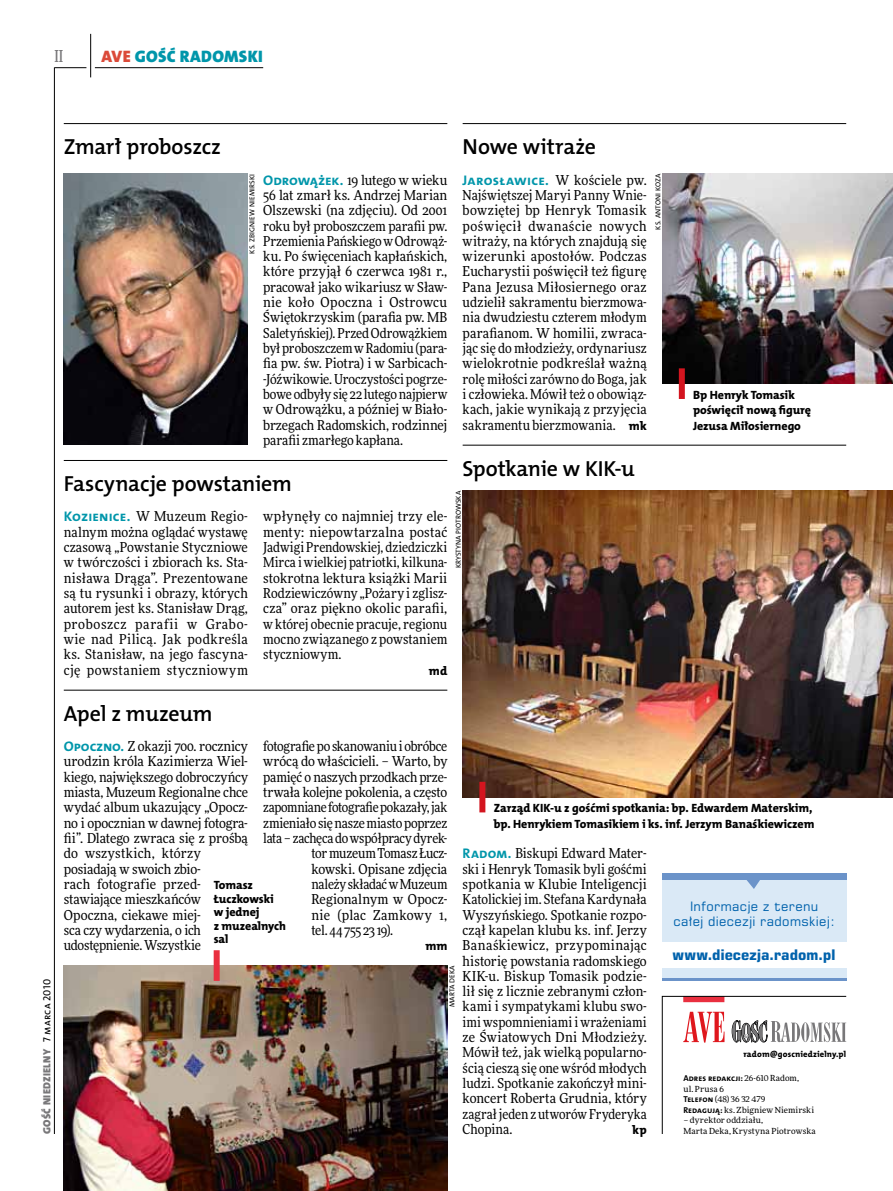
<style>
.page{position:relative;width:893px;height:1191px;background:#fff}
.page>*{position:absolute;margin:0;border:0;box-sizing:border-box;transform-origin:0 0}
.t1{font:21.9px "The Mix HP6 Se Bld";letter-spacing:-.01em;color:#000}
.t2{font:16.65px "The Mix HP9 Blk";letter-spacing:.02em;color:#0096aa}
.t3{font:500 16.5px "Freeday Narrow";color:#787779;scale:.9 1}
.t4{font:13.95px "The Mix HP7 Bld";letter-spacing:.02em;color:#0096aa}
.t5{font:13.65px/15.3px "Freeday Narrow News";letter-spacing:-.005em;color:#000;text-align:justify}
.t6{font:13.65px "Freeday Narrow News";letter-spacing:-.025em;color:#000}
.t7{font:13.65px "Freeday Narrow News";letter-spacing:.015em;color:#000}
.t8{font:700 13.5px "Square 721 PL";letter-spacing:-.015em;color:#0062ac}
.t9{font:12.3px "The Mix HP8 Ex Bld";color:#000}
.t10{font:12px/13.5px "The Mix HP8 Ex Bld";letter-spacing:-.005em;color:#000}
.t11{font:12px/15.3px "Square 721 PL";letter-spacing:.025em;color:#0062ac;text-align:center}
.t12{font:10.5px "The Mix HP9 Blk";letter-spacing:.025em;color:#787779}
.t13{font:8.55px "The Mix HP7 Bld";letter-spacing:.005em;color:#000}
.t14{font:8.55px "The Mix HP8 Ex Bld";letter-spacing:.015em;color:#000}
.t15{font:8.4px/10.5px "Freeday News";letter-spacing:.02em;color:#000}
.t16{font:7.2px "The Mix HP5 Plain";letter-spacing:.015em;color:#000}
.s1{color:#db4a39}
.s2{font-family:"The Mix HP5 Plain";color:#000}
.s3{font-family:"The Mix HP7 Bld";font-size:13.95px;color:#0096aa}
.s4{font-family:"Freeday Narrow News";font-size:13.65px;color:#000}
.s5{font-family:"The Mix HP8 Ex Bld";font-size:12.3px}
.s6{font-family:"Freeday News";font-size:8.4px}
.s7{font-family:"The Mix HP7 Bld";font-size:8.55px}
</style>
<div class="page">
<hr style="left:54px;top:67px;width:1px;height:1067px;background:#000">
<hr style="left:90px;top:34px;width:1px;height:43px;background:#000">
<hr style="left:54px;top:67px;width:32px;height:1px;background:#000">
<hr style="left:95px;top:67px;width:168px;height:1px;background:#000">
<svg style="left:662px;top:996px;width:185px;height:138px"></svg>
<div style="left:662px;top:873px;width:184px;height:108px;background:#dae9f6"></div>
<div style="left:662px;top:873px;width:184px;height:7px;background:#6b93c9"></div>
<hr style="left:662px;top:978px;width:184px;height:3px;background:#6b93c9">
<div style="left:662px;top:942px;width:184px;height:25px;background:#fff"></div>
<svg style="left:746px;top:880px;width:14px;height:9px"></svg>
<hr style="left:64px;top:123px;width:383px;height:1px;background:#000">
<hr style="left:463px;top:123px;width:383px;height:1px;background:#000">
<hr style="left:463px;top:445px;width:383px;height:1px;background:#000">
<hr style="left:64px;top:460px;width:383px;height:1px;background:#000">
<hr style="left:64px;top:690px;width:383px;height:1px;background:#000">
<img style="left:64px;top:173px;width:183px;height:272px">
<img style="left:662px;top:173px;width:231px;height:211px">
<img style="left:463px;top:491px;width:429px;height:306px">
<img style="left:64px;top:965px;width:383px;height:226px">
<div style="left:679px;top:368px;width:6px;height:31px;background:#d3151f"></div>
<div style="left:479px;top:782px;width:6px;height:30px;background:#d3151f"></div>
<div style="left:214px;top:950px;width:6px;height:31px;background:#e92f3f"></div>
<p class="t3" style="left:54px;top:46px;width:11px">II</p>
<p class="t2" style="left:101px;top:46px;width:163px"><span class="s1">AVE</span> GOŚĆ RADOMSKI</p>
<p class="t12" style="left:40px;top:1134px;width:156px;rotate:-90deg">GOŚĆ NIEDZIELNY <span class="s2">7 marca 2010</span></p>
<h1 class="t1" style="left:64px;top:132px;width:159px">Zmarł proboszcz</h1>
<h1 class="t1" style="left:463px;top:132px;width:135px">Nowe witraże</h1>
<p class="t16" style="left:247px;top:253px;width:81px;rotate:-90deg">Ks. Zbigniew N iemirski</p>
<p class="t5" style="left:263px;top:172px;width:186px"><span class="s3">Odrowążek.</span> 19 lutego w wieku 56 lat zmarł ks. Andrzej Marian Olszewski (na zdjęciu). Od 2001 roku był proboszczem parafii pw.<br>Przemienia Pańskiego w Odrowąż&shy;ku. Po święceniach kapłańskich, które przyjął 6 czerwca 1981 r., pracował jako wikariusz w Sław&shy;nie koło Opoczna i Ostrowcu Świętokrzyskim (parafia pw. MB Saletyńskiej). Przed Odrowążkiem był proboszczem w Radomiu (para&shy;fia pw. św. Piotra) i w Sarbicach--Jóźwikowie. Uroczystości pogrze&shy;bowe odbyły się 22 lutego najpierw w Odrowążku, a później w Biało&shy;brzegach Radomskich, rodzinnej parafii zmarłego kapłana.</p>
<p class="t4" style="left:463px;top:171px;width:186px">Jarosławice. <span class="s4">W kościele pw.</span></p>
<p class="t5" style="left:463px;top:187px;width:186px">Najświętszej Maryi Panny Wnie&shy;bowziętej bp Henryk Tomasik poświęcił dwanaście nowych witraży, na których znajdują się wizerunki apostołów. Podczas Eucharystii poświęcił też figurę Pana Jezusa Miłosiernego oraz udzielił sakramentu bierzmowa&shy;nia dwudziestu czterem młodym parafianom. W homilii, zwraca&shy;jąc się do młodzieży, ordynariusz wielokrotnie podkreślał ważną rolę miłości zarówno do Boga, jak i człowieka. Mówił też o obowiąz&shy;kach, jakie wynikają z przyjęcia sakramentu bierzmowania. <span class="s5">mk</span></p>
<h1 class="t1" style="left:64px;top:469px;width:230px">Fascynacje powstaniem</h1>
<p class="t5" style="left:64px;top:509px;width:186px"><span class="s3">Kozienice.</span> W Muzeum Regio&shy;nalnym można oglądać wystawę czasową „Powstanie Styczniowe w twórczości i zbiorach ks. Sta&shy;nisława Drąga”. Prezentowane są tu rysunki i obrazy, których autorem jest ks. Stanisław Drąg, proboszcz parafii w Grabo&shy;wie nad Pilicą. Jak podkreśla ks. Stanisław, na jego fascyna&shy;cję powstaniem styczniowym</p>
<p class="t5" style="left:263px;top:509px;width:186px">wpłynęły co najmniej trzy ele&shy;menty: niepowtarzalna postać Jadwigi Prendowskiej, dziedziczki Mirca i wielkiej patriotki, kilkuna&shy;stokrotna lektura książki Marii Rodziewiczówny „Pożary i zglisz&shy;cza” oraz piękno okolic parafii, w której obecnie pracuje, regionu mocno związanego z powstaniem styczniowym.</p>
<p class="t9" style="left:429px;top:662px;width:20px">md</p>
<h1 class="t1" style="left:463px;top:454px;width:174px">Spotkanie w KIK-u</h1>
<p class="t16" style="left:454px;top:568px;width:79px;rotate:-90deg">Krystyna Piotrowska</p>
<p class="t16" style="left:653px;top:230px;width:57px;rotate:-90deg">Ks. Antoni Koza</p>
<h1 class="t1" style="left:64px;top:699px;width:150px">Apel z muzeum</h1>
<p class="t10" style="left:693px;top:387px;width:119px;line-height:15.3px">Bp Henryk Tomasik poświęcił nową figurę<br>Jezusa Miłosiernego</p>
<p class="t5" style="left:64px;top:738px;width:186px;text-align:left"><span class="s3">Opoczno.</span> Z okazji 700. rocznicy urodzin króla Kazimierza Wiel&shy;kiego, największego dobroczyńcy miasta, Muzeum Regionalne chce wydać album ukazujący „Opocz&shy;no i opocznian w dawnej fotogra&shy;fii”. Dlatego zwraca się z prośbą do wszystkich, którzy posiadają w swoich zbio-<br>rach fotografie przed&shy;stawiające mieszkańców<br>Opoczna, ciekawe miej-<br>sca czy wydarzenia, o ich udostępnienie. Wszystkie</p>
<p class="t5" style="left:263px;top:738px;width:186px">fotografie po skanowaniu i obróbce</p>
<p class="t5" style="left:263px;top:754px;width:186px">wrócą do właścicieli. – Warto, by</p>
<p class="t5" style="left:263px;top:769px;width:186px">pamięć o naszych przodkach prze-</p>
<p class="t5" style="left:263px;top:784px;width:186px">trwała kolejne pokolenia, a często</p>
<p class="t5" style="left:263px;top:799px;width:186px">zapomniane fotografie pokazały, jak</p>
<p class="t5" style="left:263px;top:815px;width:186px">zmieniało się nasze miasto poprzez</p>
<p class="t5" style="left:263px;top:830px;width:186px">lata – zachęca do współpracy dyrek-</p>
<p class="t6" style="left:311px;top:845px;width:137px">tor muzeum Tomasz Łucz-</p>
<p class="t5" style="left:311px;top:861px;width:137px">kowski. Opisane zdjęcia</p>
<p class="t5" style="left:311px;top:876px;width:137px">należy składać w Muzeum</p>
<p class="t5" style="left:311px;top:891px;width:137px">Regionalnym w Opocz-</p>
<p class="t7" style="left:311px;top:906px;width:137px">nie (plac Zamkowy 1,</p>
<p class="t6" style="left:311px;top:921px;width:83px">tel. 44 755 23 19).</p>
<p class="t9" style="left:425px;top:938px;width:23px">mm</p>
<p class="t10" style="left:214px;top:878px;width:74px">Tomasz<br>Łuczkowski w jednej<br>z muzealnych sal</p>
<p class="t16" style="left:447px;top:1007px;width:43px;rotate:-90deg">Marta Deka</p>
<p class="t10" style="left:494px;top:801px;width:322px;line-height:15.3px">Zarząd KIK-u z gośćmi spotkania: bp. Edwardem Materskim, bp. Henrykiem Tomasikiem i ks. inf. Jerzym Banaśkiewiczem</p>
<p class="t5" style="left:463px;top:845px;width:186px"><span class="s3">Radom.</span> Biskupi Edward Mater&shy;ski i Henryk Tomasik byli gośćmi spotkania w Klubie Inteligencji Katolickiej im. Stefana Kardynała Wyszyńskiego. Spotkanie rozpo&shy;czął kapelan klubu ks. inf. Jerzy Banaśkiewicz, przypominając historię powstania radomskiego KIK-u. Biskup Tomasik podzie&shy;lił się z licznie zebranymi człon&shy;kami i sympatykami klubu swo&shy;imi wspomnieniami i wrażeniami ze Światowych Dni Młodzieży.<br>Mówił też, jak wielką popularno&shy;ścią cieszą się one wśród młodych ludzi. Spotkanie zakończył mini&shy;koncert Roberta Grudnia, który zagrał jeden z utworów Fryderyka Chopina.</p>
<p class="t9" style="left:632px;top:1122px;width:16px">kp</p>
<p class="t11" style="left:673px;top:898px;width:163px">Informacje z terenu<br>całej diecezji radomskiej:</p>
<p class="t8" style="left:673px;top:945px;width:165px">www.diecezja.radom.pl</p>
<p class="t14" style="left:743px;top:1048px;width:104px">radom@goscniedzielny.pl</p>
<p class="t13" style="left:683px;top:1073px;width:117px">Adres redakcji: <span class="s6">26-610 Radom,</span></p>
<p class="t15" style="left:683px;top:1083px;width:132px">ul. Prusa 6<br><span class="s7">Telefon</span> (48) 36 32 479<br><span class="s7">Redagują:</span> ks. Zbigniew Niemirski</p>
<p class="t15" style="left:683px;top:1115px;width:134px">– dyrektor oddziału,<br>Marta Deka, Krystyna Piotrowska</p>
</div>
